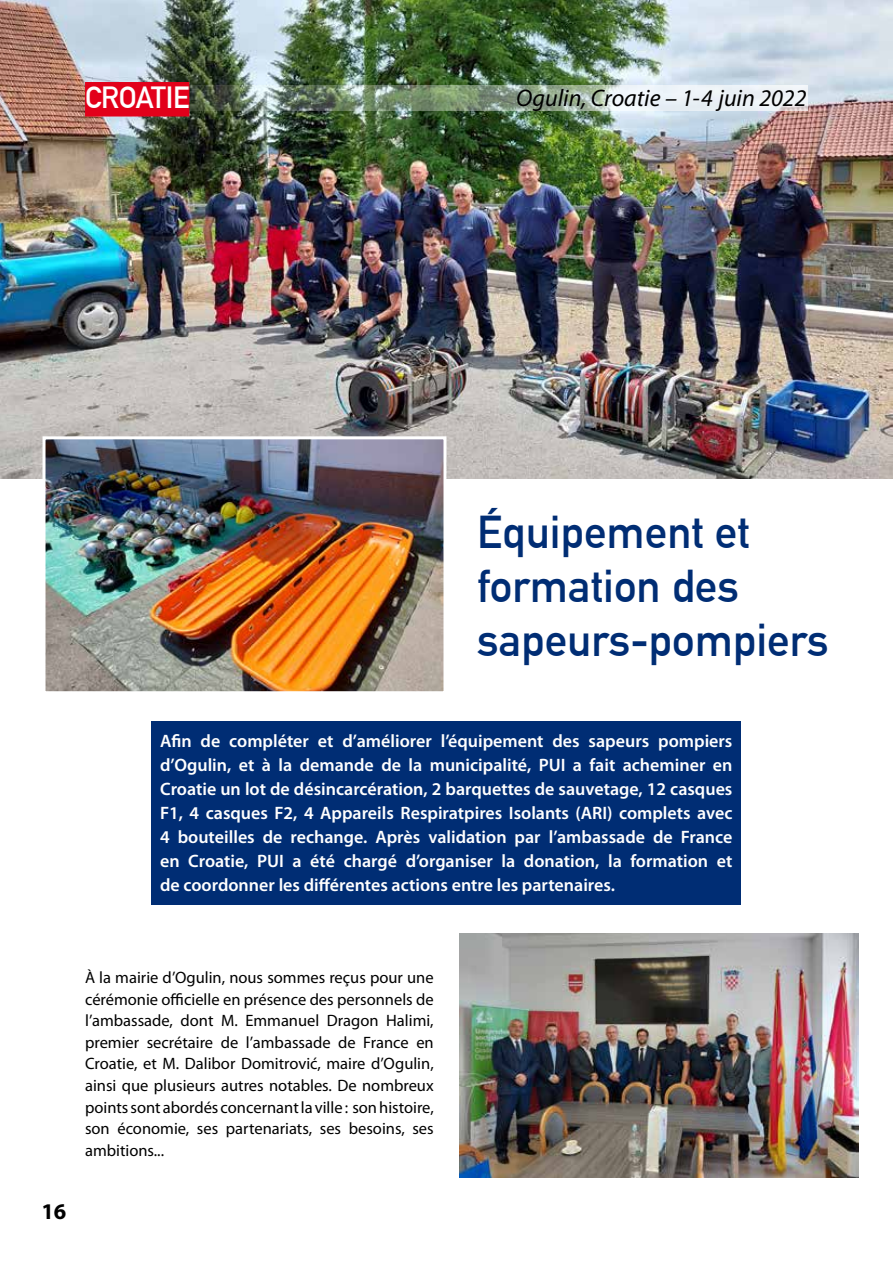
<style>
.page{position:relative;width:893px;height:1263px;background:#fff}
.page>*{position:absolute;margin:0;border:0;box-sizing:border-box;transform-origin:0 0}
.t1{font:700 45px/54px "DIN Alternate";color:#002d74}
.t2{font:700 30px "DIN Alternate";letter-spacing:-.01em;color:#fff}
.t3{font:italic 24px "Myriad Pro";color:#000}
.t4{font:700 22.5px "Myriad Pro";color:#000}
.t5{font:600 18px/24px "Myriad Pro";color:#fff;text-align:justify}
.t6{font:16.5px/21.6px "Myriad Pro";color:#000;text-align:justify}
</style>
<div class="page">
<img style="left:0;top:0;width:893px;height:478px">
<img style="left:47px;top:440px;width:395px;height:250px">
<div style="left:43px;top:436px;width:403px;height:258px;border:3px solid #fff"></div>
<div style="left:152px;top:721px;width:589px;height:183px;background:#002d74"></div>
<img style="left:459px;top:933px;width:400px;height:245px">
<svg style="left:189px;top:85px;width:619px;height:26px"></svg>
<div style="left:85px;top:82px;width:104px;height:35px;background:#e2001a"></div>
<h2 class="t2" style="left:85px;top:75px;width:106px">CROATIE</h2>
<h3 class="t3" style="left:516px;top:83px;width:292px">Ogulin, Croatie – 1-4 juin 2022</h3>
<h1 class="t1" style="left:477px;top:502px;width:353px">Équipement et formation des sapeurs-pompiers</h1>
<p class="t5" style="left:160px;top:730px;width:574px">Afin de compléter et d’améliorer l’équipement des sapeurs pompiers d’Ogulin, et à la demande de la municipalité, PUI a fait acheminer en Croatie un lot de désincarcération, 2 barquettes de sauvetage, 12 casques F1, 4 casques F2, 4 Appareils Respiratpires Isolants (ARI) complets avec 4 bouteilles de rechange. Après validation par l’ambassade de France en Croatie, PUI a été chargé d’organiser la donation, la formation et de coordonner les différentes actions entre les partenaires.</p>
<p class="t4" style="left:41px;top:1197px;width:26px">16</p>
<p class="t6" style="left:85px;top:967px;width:350px">À la mairie d’Ogulin, nous sommes reçus pour une cérémonie officielle en présence des personnels de l’ambassade, dont M. Emmanuel Dragon Halimi, premier secrétaire de l’ambassade de France en Croatie, et M. Dalibor Domitrović, maire d’Ogulin, ainsi que plusieurs autres notables. De nombreux points sont abordés concernant la ville : son histoire, son économie, ses partenariats, ses besoins, ses ambitions...</p>
</div>
